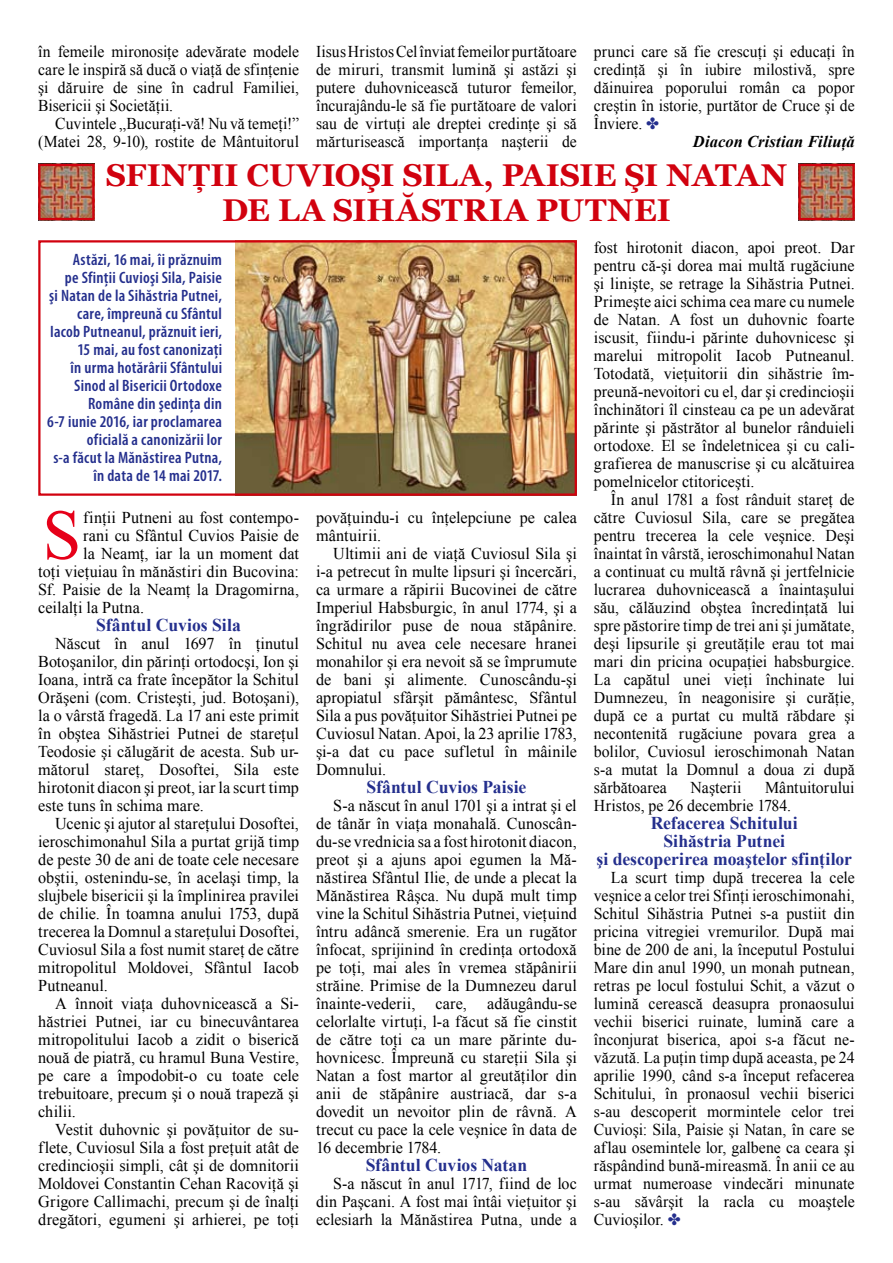
<style>
.page{position:relative;width:893px;height:1263px;background:#fff}
.page>*{position:absolute;margin:0;border:0;box-sizing:border-box;transform-origin:0 0}
.t1{font:70.8px "Times New Roman";color:#e60019}
.t2{font:700 31.5px/34.5px "Georgia";letter-spacing:.01em;color:#d1010e;text-align:center}
.t3{font:700 18px/18px "Times New Roman";color:#242f8d;text-align:center}
.t4{font:16.5px/18px "Times New Roman";letter-spacing:.005em;color:#000;text-align:justify}
.t5{font:16.5px/18px "Times New Roman";letter-spacing:.005em;color:#000;text-align:justify;scale:.96 1}
.t6{font:16.5px/18px "Times New Roman";letter-spacing:.005em;color:#000;text-align:justify;scale:.95 1}
.t7{font:600 condensed 16.5px/18px "Myriad Pro";letter-spacing:.015em;color:#242f8d;text-align:right}
.t8{font:italic 700 16.5px "Times New Roman";letter-spacing:.01em;color:#000}
.s1{color:#242f8d}
</style>
<div class="page">
<img style="left:235px;top:243px;width:339px;height:250px">
<div style="left:38px;top:240px;width:539px;height:256px;border:2px solid #d1010e"></div>
<img style="left:41px;top:167px;width:51px;height:50px">
<div style="left:38px;top:164px;width:57px;height:56px;border:2px solid #d1010e"></div>
<img style="left:801px;top:167px;width:51px;height:50px">
<div style="left:798px;top:164px;width:57px;height:56px;border:2px solid #d1010e"></div>
<p class="t6" style="left:38px;top:43px;width:276px">în femeile mironosiţe adevărate modele care le inspiră să ducă o viaţă de sfinţenie şi dăruire de sine în cadrul Familiei, Bisericii şi Societăţii.</p>
<p class="t6" style="left:38px;top:115px;width:276px;text-align:right">Cuvintele „Bucuraţi-vă! Nu vă temeţi!” (Matei 28, 9-10), rostite de Mântuitorul</p>
<p class="t6" style="left:316px;top:43px;width:276px">Iisus Hristos Cel înviat femeilor purtătoare de miruri, transmit lumină şi astăzi şi putere duhovnicească tuturor femeilor, încurajându-le să fie purtătoare de valori sau de virtuţi ale dreptei credinţe şi să mărturisească importanţa naşterii de</p>
<p class="t6" style="left:594px;top:43px;width:276px">prunci care să fie crescuţi şi educaţi în</p>
<p class="t6" style="left:594px;top:61px;width:276px">credinţă şi în iubire milostivă, spre</p>
<p class="t6" style="left:594px;top:79px;width:276px">dăinuirea poporului român ca popor</p>
<p class="t6" style="left:594px;top:97px;width:276px">creştin în istorie, purtător de Cruce şi de</p>
<p class="t6" style="left:594px;top:115px;width:70px">Înviere. <span class="s1">✤</span></p>
<p class="t8" style="left:693px;top:130px;width:163px">Diacon Cristian Filiuţă</p>
<h2 class="t2" style="left:106px;top:158px;width:683px">SFINŢII CUVIOŞI SILA, PAISIE ŞI NATAN<br>DE LA SIHĂSTRIA PUTNEI</h2>
<p class="t7" style="left:47px;top:250px;width:176px">Astăzi, 16 mai, îi prăznuim<br>pe Sfinţii Cuvioşi Sila, Paisie<br>şi Natan de la Sihăstria Putnei, care, împreună cu Sfântul<br>Iacob Putneanul, prăznuit ieri,<br>15 mai, au fost canonizați<br>în urma hotărârii Sfântului<br>Sinod al Bisericii Ortodoxe<br>Române din şedinţa din<br>6-7 iunie 2016, iar proclamarea oficială a canonizării lor<br>s-a făcut la Mănăstirea Putna, în data de 14 mai 2017.</p>
<h1 class="t1" style="left:43px;top:487px;width:40px">S</h1>
<p class="t4" style="left:83px;top:508px;width:217px">finţii Putneni au fost contempo-</p>
<p class="t4" style="left:83px;top:526px;width:217px">rani cu Sfântul Cuvios Paisie de</p>
<p class="t4" style="left:83px;top:544px;width:217px">la Neamţ, iar la un moment dat</p>
<p class="t4" style="left:38px;top:562px;width:262px">toţi vieţuiau în mănăstiri din Bucovina:</p>
<p class="t4" style="left:38px;top:580px;width:262px">Sf. Paisie de la Neamţ la Dragomirna,</p>
<p class="t4" style="left:38px;top:598px;width:107px">ceilalţi la Putna.</p>
<p class="t3" style="left:96px;top:615px;width:146px">Sfântul Cuvios Sila</p>
<p class="t4" style="left:38px;top:634px;width:262px;text-indent:17px">Născut în anul 1697 în ţinutul Botoşanilor, din părinţi ortodocşi, Ion şi Ioana, intră ca frate începător la Schitul Orăşeni (com. Cristeşti, jud. Botoşani), la o vârstă fragedă. La 17 ani este primit în obştea Sihăstriei Putnei de stareţul Teodosie şi călugărit de acesta. Sub ur&shy;mătorul stareţ, Dosoftei, Sila este hirotonit diacon şi preot, iar la scurt timp este tuns în schima mare.</p>
<p class="t4" style="left:38px;top:814px;width:262px;text-indent:17px">Ucenic şi ajutor al stareţului Dosoftei, ieroschimonahul Sila a purtat grijă timp de peste 30 de ani de toate cele necesare obştii, ostenindu-se, în acelaşi timp, la slujbele bisericii şi la împlinirea pravilei de chilie. În toamna anului 1753, după trecerea la Domnul a stareţului Dosoftei, Cuviosul Sila a fost numit stareţ de către mitropolitul Moldovei, Sfântul Iacob Putneanul.</p>
<p class="t4" style="left:38px;top:994px;width:262px;text-indent:17px">A înnoit viaţa duhovnicească a Si&shy;hăstriei Putnei, iar cu binecuvântarea mitropolitului Iacob a zidit o biserică nouă de piatră, cu hramul Buna Vestire, pe care a împodobit-o cu toate cele trebuitoare, precum şi o nouă trapeză şi chilii.</p>
<p class="t4" style="left:38px;top:1120px;width:262px;text-indent:17px">Vestit duhovnic şi povăţuitor de su&shy;flete, Cuviosul Sila a fost preţuit atât de credincioşii simpli, cât şi de domnitorii Moldovei Constantin Cehan Racoviţă şi Grigore Callimachi, precum şi de înalţi dregători, egumeni şi arhierei, pe toţi</p>
<p class="t4" style="left:316px;top:508px;width:262px">povăţuindu-i cu înţelepciune pe calea mântuirii.</p>
<p class="t4" style="left:316px;top:544px;width:262px;text-indent:17px">Ultimii ani de viaţă Cuviosul Sila şi i-a petrecut în multe lipsuri şi încercări, ca urmare a răpirii Bucovinei de către Imperiul Habsburgic, în anul 1774, şi a îngrădirilor puse de noua stăpânire.<br>Schitul nu avea cele necesare hranei monahilor şi era nevoit să se împrumute de bani şi alimente. Cunoscându-şi apropiatul sfârşit pământesc, Sfântul Sila a pus povăţuitor Sihăstriei Putnei pe Cuviosul Natan. Apoi, la 23 aprilie 1783, şi-a dat cu pace sufletul în mâinile Domnului.</p>
<p class="t3" style="left:367px;top:777px;width:161px">Sfântul Cuvios Paisie</p>
<p class="t4" style="left:316px;top:796px;width:262px;text-indent:17px">S-a născut în anul 1701 şi a intrat şi el de tânăr în viaţa monahală. Cunoscân&shy;du-se vrednicia sa a fost hirotonit diacon, preot şi a ajuns apoi egumen la Mă&shy;năstirea Sfântul Ilie, de unde a plecat la Mănăstirea Râşca. Nu după mult timp vine la Schitul Sihăstria Putnei, vieţuind întru adâncă smerenie. Era un rugător înfocat, sprijinind în credinţa ortodoxă pe toţi, mai ales în vremea stăpânirii străine. Primise de la Dumnezeu darul înainte-vederii, care, adăugându-se celorlalte virtuţi, l-a făcut să fie cinstit de către toţi ca un mare părinte du&shy;hovnicesc. Împreună cu stareţii Sila şi Natan a fost martor al greutăţilor din anii de stăpânire austriacă, dar s-a dovedit un nevoitor plin de râvnă. A trecut cu pace la cele veşnice în data de 16 decembrie 1784.</p>
<p class="t3" style="left:366px;top:1155px;width:163px">Sfântul Cuvios Natan</p>
<p class="t4" style="left:316px;top:1174px;width:262px;text-indent:17px">S-a născut în anul 1717, fiind de loc din Paşcani. A fost mai întâi vieţuitor şi eclesiarh la Mănăstirea Putna, unde a</p>
<p class="t4" style="left:594px;top:238px;width:262px">fost hirotonit diacon, apoi preot. Dar pentru că-şi dorea mai multă rugăciune şi linişte, se retrage la Sihăstria Putnei.<br>Primeşte aici schima cea mare cu numele de Natan. A fost un duhovnic foarte iscusit, fiindu-i părinte duhovnicesc şi marelui mitropolit Iacob Putneanul.<br>Totodată, vieţuitorii din sihăstrie îm&shy;preună-nevoitori cu el, dar şi credincioşii închinători îl cinsteau ca pe un adevărat părinte şi păstrător al bunelor rânduieli ortodoxe. El se îndeletnicea şi cu cali&shy;grafierea de manuscrise şi cu alcătuirea pomelnicelor ctitoriceşti.</p>
<p class="t5" style="left:594px;top:490px;width:273px;text-indent:17px">În anul 1781 a fost rânduit stareţ de către Cuviosul Sila, care se pregătea pentru trecerea la cele veşnice. Deşi înaintat în vârstă, ieroschimonahul Natan a continuat cu multă râvnă şi jertfelnicie lucrarea duhovnicească a înaintaşului său, călăuzind obştea încredinţată lui spre păstorire timp de trei ani şi jumătate, deşi lipsurile şi greutăţile erau tot mai mari din pricina ocupaţiei habsburgice.<br>La capătul unei vieţi închinate lui Dumnezeu, în neagonisire şi curăţie, după ce a purtat cu multă răbdare şi necontenită rugăciune povara grea a bolilor, Cuviosul ieroschimonah Natan s‑a mutat la Domnul a doua zi după sărbătoarea</p>
<p class="t5" style="left:594px;top:778px;width:273px;text-indent:171px">Mântuitorului<br>Hristos, pe 26 decembrie 1784.</p>
<p class="t3" style="left:596px;top:813px;width:257px">Refacerea Schitului<br>Sihăstria Putnei<br>şi descoperirea moaştelor sfinţilor</p>
<p class="t5" style="left:594px;top:868px;width:273px;text-indent:17px">La scurt timp după trecerea la cele veşnice a celor trei Sfinţi ieroschimonahi, Schitul Sihăstria Putnei s-a pustiit din pricina vitregiei vremurilor. După mai bine de 200 de ani, la începutul Postului Mare din anul 1990, un monah putnean, retras pe locul fostului Schit, a văzut o lumină cerească deasupra pronaosului vechii biserici ruinate, lumină care a înconjurat biserica, apoi s-a făcut ne&shy;văzută. La puţin timp după aceasta, pe 24 aprilie 1990, când s-a început refacerea Schitului, în pronaosul vechii biserici s‑au descoperit mormintele celor trei Cuvioşi: Sila, Paisie şi Natan, în care se aflau osemintele lor, galbene ca ceara şi răspândind bună-mireasmă. În anii ce au urmat numeroase vindecări minunate s‑au săvârşit la racla cu moaştele Cuvioşilor. <span class="s1">✤</span></p>
<p class="t5" style="left:691px;top:778px;width:55px">Naşterii</p>
</div>
